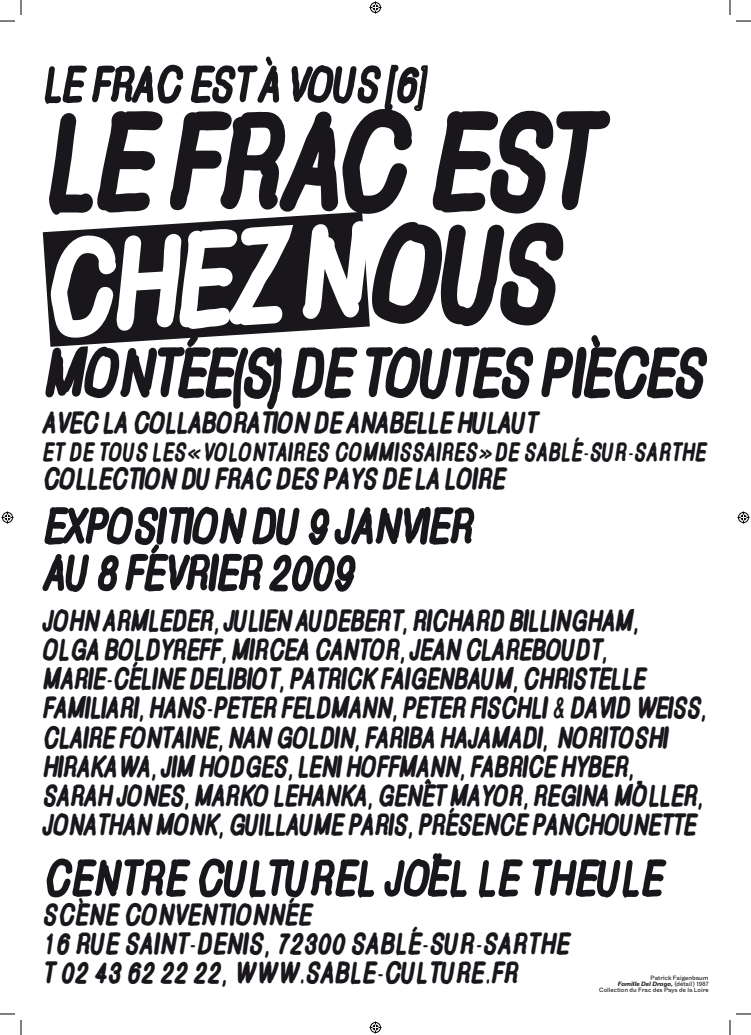
<style>
.page{position:relative;width:751px;height:1035px;background:#fff}
.page>*{position:absolute;margin:0;border:0;box-sizing:border-box;transform-origin:0 0}
.t1{font:900 131.2px/111.8px "PINPIN";letter-spacing:-.05em;color:#1a171c;text-align:right}
.t2{font:900 126.7px "PINPIN";color:#fff}
.t3{font:900 66.1px "PINPIN";letter-spacing:-.05em;color:#1a171c}
.t4{font:900 48.6px/46.7px "PINPIN";letter-spacing:-.04em;color:#1a171c}
.t5{font:900 48.6px "PINPIN";letter-spacing:-.015em;color:#1a171c}
.t6{font:900 29.2px/29.2px "PINPIN";letter-spacing:-.03em;color:#1a171c}
.t7{font:900 29.2px/29.2px "PINPIN";letter-spacing:-.005em;color:#1a171c}
.t8{font:900 25.3px "PINPIN";color:#1a171c}
.t9{font:6.5px/6px "Maple";color:#1a171c;text-align:right}
.s1{font-weight:500;font-style:italic}
</style>
<div class="page">
<svg style="left:43px;top:212px;width:327px;height:135px;fill:#1a171c"></svg>
<svg style="left:736px;top:20px;width:15px;height:2px"></svg>
<svg style="left:736px;top:1013px;width:15px;height:1px"></svg>
<svg style="left:0;top:0;width:22px;height:22px"></svg>
<svg style="left:0;top:1013px;width:22px;height:21px"></svg>
<svg style="left:729px;top:0;width:1px;height:15px"></svg>
<svg style="left:729px;top:1020px;width:1px;height:14px"></svg>
<svg style="left:369px;top:2px;width:12px;height:12px"></svg>
<svg style="left:369px;top:1021px;width:12px;height:12px"></svg>
<svg style="left:2px;top:511px;width:12px;height:12px"></svg>
<svg style="left:737px;top:511px;width:12px;height:12px"></svg>
<h3 class="t4" style="left:42px;top:60px;width:386px">LE FRAC EST À VOUS [6]</h3>
<h1 class="t1" style="left:42px;top:104px;width:556px">LE FRAC EST<br>OUS</h1>
<h3 class="t3" style="left:42px;top:333px;width:665px">MONTÉE(S) DE TOUTES PIÈCES</h3>
<p class="t6" style="left:42px;top:408px;width:320px">AVEC LA COLLABORATION DE ANAB</p>
<p class="t6" style="left:403px;top:408px;width:136px">ELLE HULAU T</p>
<p class="t8" style="left:42px;top:436px;width:665px">ET DE TOUS LES « VOLONTAIRES COMMISSAIRES » DE SABLÉ-SUR-SA RTHE</p>
<p class="t6" style="left:42px;top:463px;width:464px">COLLECTION DU FRAC DES PA YS DE LA LOIRE</p>
<h3 class="t4" style="left:42px;top:501px;width:433px">EXPOSITIONDU 9 JAN VIER<br>AU 8 FÉVRIER 2009</h3>
<p class="t6" style="left:42px;top:605px;width:529px">JOHN ARMLEDER, JULIEN AUDEBERT, RICHA RD BILLINGHA</p>
<p class="t6" style="left:614px;top:605px;width:26px">M,</p>
<p class="t6" style="left:42px;top:634px;width:566px">OLGA BOLDYREFF, MIRCEA CANTOR, JEAN CLAREBOUDT,<br>MA RIE-CÉLINE DELIBIOT, PA TRICK FAIGENBAU</p>
<h2 class="t2" style="left:34px;top:214px;width:387px;rotate:-4deg">CHEZ N</h2>
<p class="t6" style="left:42px;top:663px;width:666px;text-indent:452px">M, CHRISTELLE FAMILIARI, HANS-PETER FELDMANN, PETER FISCHLI &amp; DA VID WEISS, CLAIRE FONTAINE, NAN GOLDIN, FARIBA HAJAMADI, NORITOSHI HIRAKAWA , JIM HODGES, LENI HOFFMANN, FABRICE HYBER,<br>SA RAH JONES, MA RKO LEHANKA, GENÊT MA YOR, REGINA MÖLLER, JONA THAN MONK, GUILLAUME PA RIS, PRÉSENCE PANCHOUNETTE</p>
<h3 class="t5" style="left:42px;top:848px;width:622px">CENTRE CULTUREL JOËL LE THEULE</h3>
<p class="t7" style="left:42px;top:898px;width:528px">SCÈNE CONVENTIONNÉE<br>16 RUE SA INT-DENIS, 72300 SABLÉ-SUR-SARTHE<br>T 02 43 62 22 22, WWW</p>
<p class="t7" style="left:298px;top:957px;width:222px">.SABLE-CULTURE.FR</p>
<p class="t9" style="left:599px;top:974px;width:111px">Patrick Faigenbaum<br><span class="s1">Famille Del Drago,</span> (détail) 1987<br>Collection du Frac des Pays de la Loire</p>
</div>
